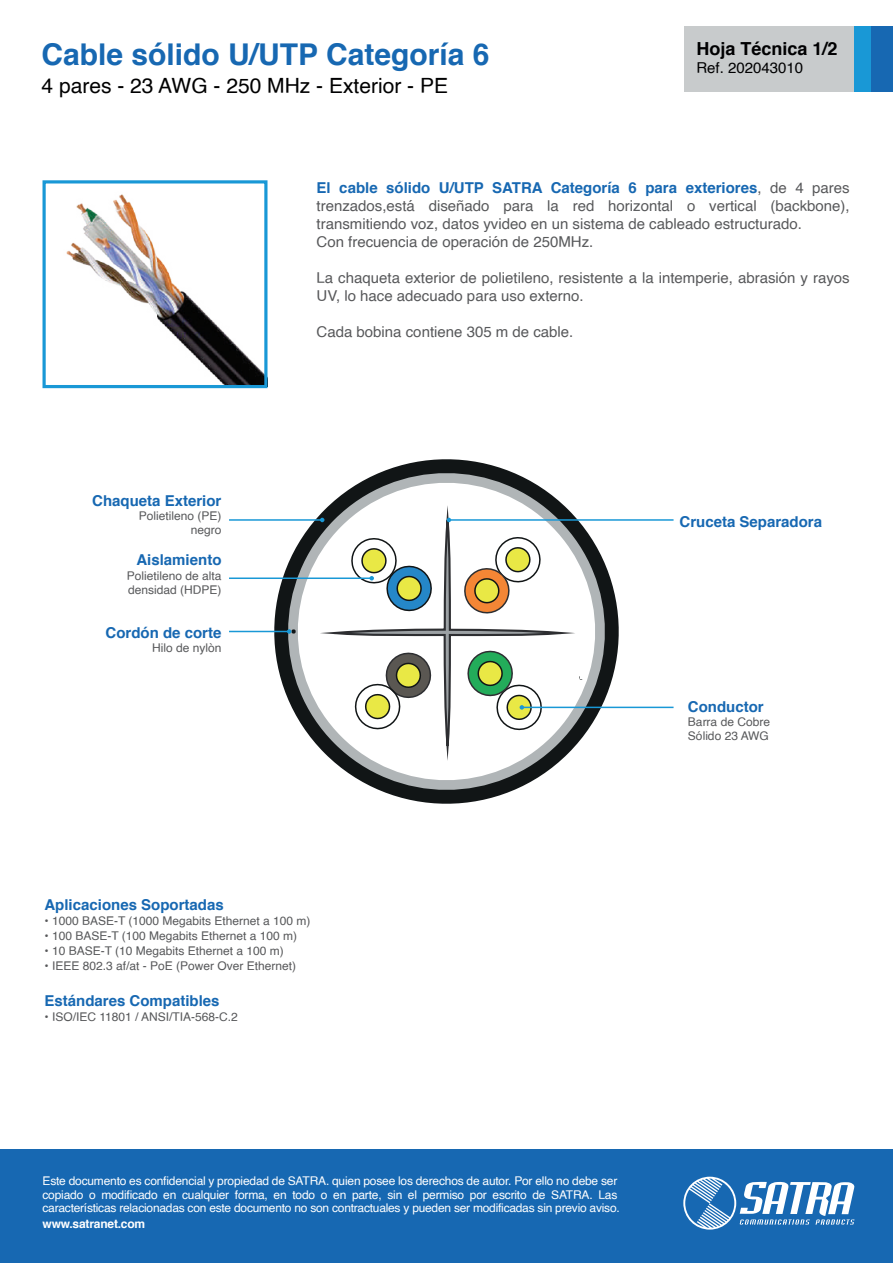
<style>
.page{position:relative;width:893px;height:1263px;background:#fff}
.page>*{position:absolute;margin:0;border:0;box-sizing:border-box;transform-origin:0 0}
.t1{font:700 30px "Helvetica";color:#1768b2}
.t2{font:21px "Helvetica";color:#000001}
.t3{font:700 18px "Helvetica";color:#000001}
.t4{font:15px/18px "Helvetica";color:#57585a}
.t5{font:700 15px "Helvetica";color:#1768b2}
.t6{font:15px "Helvetica";color:#000001}
.t7{font:12px/13.5px "Helvetica";letter-spacing:-.015em;color:#fff}
.t8{font:12px/14.4px "Helvetica";color:#57585a}
.t9{font:700 12px "Helvetica";letter-spacing:-.015em;color:#fff}
.s1{font-weight:700;color:#1768b2}
</style>
<div class="page">
<img style="left:66px;top:194px;width:197px;height:190px">
<div style="left:685px;top:26px;width:169px;height:66px;background:#c8cbcc"></div>
<div style="left:43px;top:180px;width:224px;height:208px;border:3px solid #1998d6"></div>
<div style="left:870px;top:26px;width:23px;height:66px;background:#1768b2"></div>
<div style="left:854px;top:26px;width:16px;height:66px;background:#1998d6"></div>
<svg style="left:257px;top:459px;width:378px;height:345px"></svg>
<svg style="left:283px;top:468px;width:327px;height:327px"></svg>
<svg style="left:332px;top:493px;width:255px;height:280px"></svg>
<svg style="left:460px;top:535px;width:85px;height:83px"></svg>
<svg style="left:353px;top:651px;width:80px;height:80px"></svg>
<svg style="left:579px;top:676px;width:4px;height:4px"></svg>
<hr style="left:229px;top:519px;width:93px;height:2px;background:#1998d6">
<svg style="left:320px;top:518px;width:4px;height:4px"></svg>
<hr style="left:229px;top:631px;width:60px;height:1px;background:#1998d6">
<svg style="left:287px;top:629px;width:9px;height:5px"></svg>
<hr style="left:229px;top:577px;width:143px;height:2px;background:#1998d6">
<svg style="left:349px;top:536px;width:85px;height:77px"></svg>
<hr style="left:449px;top:519px;width:225px;height:2px;background:#1998d6">
<svg style="left:447px;top:518px;width:4px;height:4px"></svg>
<hr style="left:522px;top:707px;width:152px;height:1px;background:#1998d6">
<svg style="left:466px;top:649px;width:78px;height:83px"></svg>
<div style="left:0;top:1149px;width:893px;height:114px;background:#1768b2"></div>
<svg style="left:683px;top:1176px;width:171px;height:54px"></svg>
<h1 class="t1" style="left:42px;top:30px;width:449px">Cable sólido U/UTP Categoría 6</h1>
<h2 class="t2" style="left:42px;top:69px;width:408px">4 pares - 23 AWG - 250 MHz - Exterior - PE</h2>
<p class="t3" style="left:696px;top:34px;width:143px">Hoja Técnica 1/2</p>
<p class="t6" style="left:696px;top:56px;width:108px">Ref. 202043010</p>
<p class="t5" style="left:92px;top:488px;width:131px">Chaqueta Exterior</p>
<p class="t8" style="left:139px;top:509px;width:84px;text-align:right">Polietileno (PE) negro</p>
<p class="t5" style="left:136px;top:548px;width:87px">Aislamiento</p>
<p class="t8" style="left:127px;top:568px;width:96px">Polietileno de alta densidad (HDPE)</p>
<p class="t5" style="left:106px;top:620px;width:117px">Cordón de corte</p>
<p class="t8" style="left:152px;top:641px;width:71px">Hilo de nylòn</p>
<p class="t4" style="left:317px;top:179px;width:535px"><span class="s1">El cable sólido U/UTP SATRA Categoría 6 para exteriores</span>, de 4 pares trenzados,está diseñado para la red horizontal o vertical (backbone), transmitiendo voz, datos yvideo en un sistema de cableado estructurado.<br>Con frecuencia de operación de 250MHz.</p>
<p class="t4" style="left:317px;top:269px;width:535px">La chaqueta exterior de polietileno, resistente a la intemperie, abrasión y rayos<br>UV, lo hace adecuado para uso externo.</p>
<p class="t4" style="left:317px;top:323px;width:258px">Cada bobina contiene 305 m de cable.</p>
<p class="t5" style="left:680px;top:509px;width:144px">Cruceta Separadora</p>
<p class="t5" style="left:688px;top:694px;width:77px">Conductor</p>
<p class="t8" style="left:688px;top:715px;width:84px">Barra de Cobre<br>Sólido 23 AWG</p>
<p class="t5" style="left:44px;top:893px;width:181px">Aplicaciones Soportadas</p>
<p class="t8" style="left:44px;top:914px;width:268px">• 1000 BASE-T (1000 Megabits Ethernet a 100 m)</p>
<p class="t8" style="left:44px;top:929px;width:254px">• 100 BASE-T (100 Megabits Ethernet a 100 m)</p>
<p class="t8" style="left:44px;top:944px;width:241px">• 10 BASE-T (10 Megabits Ethernet a 100 m)</p>
<p class="t8" style="left:44px;top:959px;width:253px">• IEEE 802.3 af/at - PoE (Power Over Ethernet)</p>
<p class="t5" style="left:44px;top:989px;width:177px">Estándares Compatibles</p>
<p class="t8" style="left:44px;top:1010px;width:195px">• ISO/IEC 11801 / ANSI/TIA-568-C.2</p>
<p class="t7" style="left:43px;top:1174px;width:579px">Este documento es confidencial y propiedad de SATRA. quien posee los derechos de autor. Por ello no debe ser copiado o modificado en cualquier forma, en todo o en parte, sin el permiso por escrito de SATRA. Las características relacionadas con este documento no son contractuales y pueden ser modificadas sin previo aviso.</p>
<p class="t9" style="left:43px;top:1214px;width:104px">www.satranet.com</p>
</div>
